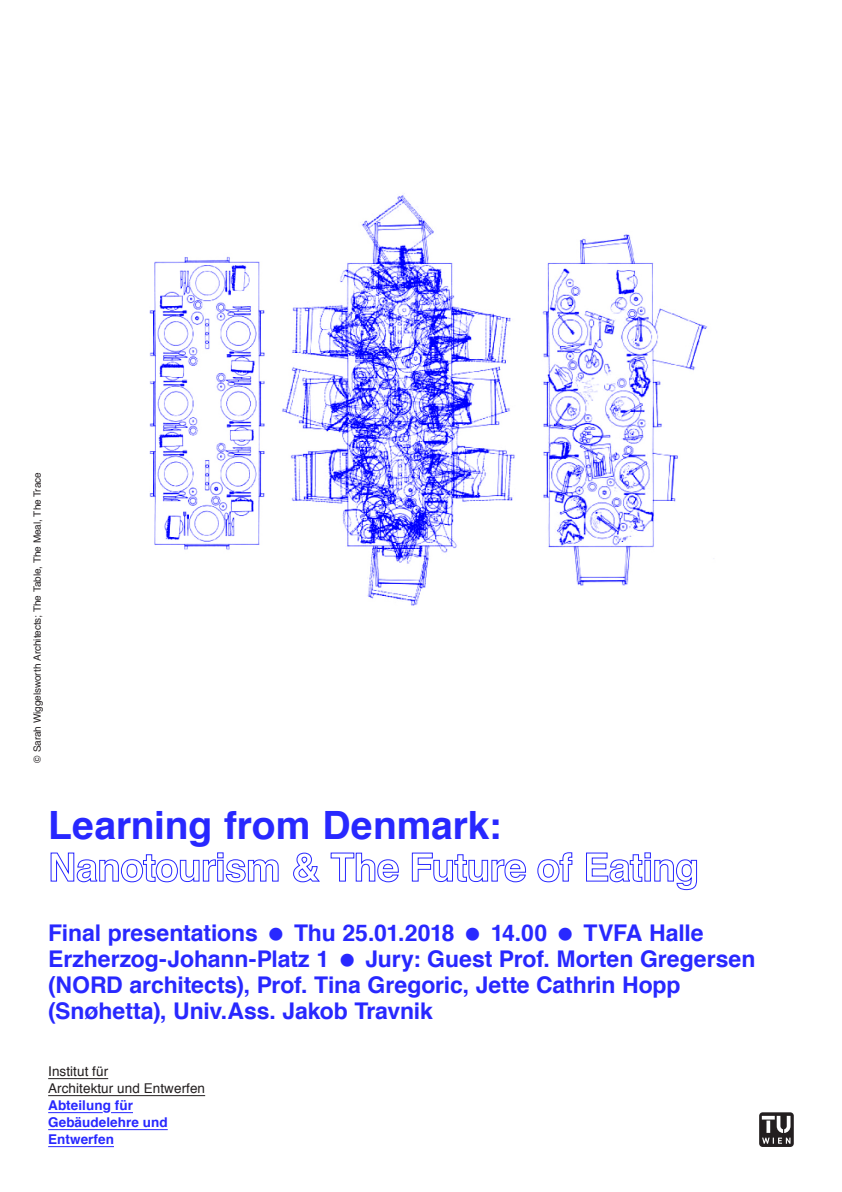
<style>
.page{position:relative;width:842px;height:1192px;background:#fff}
.page>*{position:absolute;margin:0;border:0;box-sizing:border-box;transform-origin:0 0}
.t1{font:700 39px "Helvetica";letter-spacing:-.005em;color:#2828ff}
.t2{font:700 23px/26px "Helvetica";letter-spacing:-.005em;color:#2828ff}
.t3{font:700 13.5px/17px "Helvetica";letter-spacing:.005em;color:#2828ff}
.t4{font:13.5px/17px "Helvetica";letter-spacing:.005em;color:#231f20}
.t5{font:10px "Helvetica";letter-spacing:-.005em;color:#231f20}
</style>
<div class="page">
<hr style="left:48px;top:1078px;width:60px;height:1px;background:#231f20">
<hr style="left:48px;top:1095px;width:157px;height:1px;background:#231f20">
<hr style="left:48px;top:1112px;width:55px;height:1px;background:#2828ff">
<svg style="left:111px;top:1112px;width:22px;height:1px"></svg>
<hr style="left:48px;top:1129px;width:120px;height:1px;background:#2828ff">
<hr style="left:48px;top:1146px;width:66px;height:1px;background:#2828ff">
<svg style="left:759px;top:1112px;width:35px;height:35px"></svg>
<svg style="left:50px;top:852px;width:229px;height:31px"></svg>
<svg style="left:293px;top:852px;width:27px;height:31px"></svg>
<svg style="left:330px;top:852px;width:69px;height:31px"></svg>
<svg style="left:412px;top:852px;width:114px;height:31px"></svg>
<svg style="left:537px;top:852px;width:36px;height:31px"></svg>
<svg style="left:586px;top:852px;width:111px;height:38px"></svg>
<img style="left:149px;top:193px;width:565px;height:413px">
<p class="t5" style="left:29px;top:763px;width:292px;rotate:-90deg">© Sarah Wiggelsworth Architects; The Table, The Meal, The Trace</p>
<h1 class="t1" style="left:48px;top:793px;width:455px">Learning from Denmark:</h1>
<p class="t2" style="left:48px;top:920px;width:211px">Final presentations</p>
<p class="t2" style="left:294px;top:920px;width:162px">Thu 25.01.2018</p>
<p class="t2" style="left:491px;top:920px;width:58px">14.00</p>
<p class="t2" style="left:583px;top:920px;width:122px">TVFA Halle</p>
<p class="t2" style="left:48px;top:946px;width:282px">Erzherzog-Johann-Platz 1</p>
<p class="t2" style="left:48px;top:946px;width:709px;text-indent:317px">Jury: Guest Prof. Morten Gregersen (NORD architects), Prof. Tina Gregoric, Jette Cathrin Hopp (Snøhetta), Univ.Ass. Jakob Travnik</p>
<p class="t4" style="left:48px;top:1063px;width:158px">Institut für<br>Architektur und Entwerfen</p>
<p class="t3" style="left:48px;top:1097px;width:121px">Abteilung für<br>Gebäudelehre und<br>Entwerfen</p>
</div>
